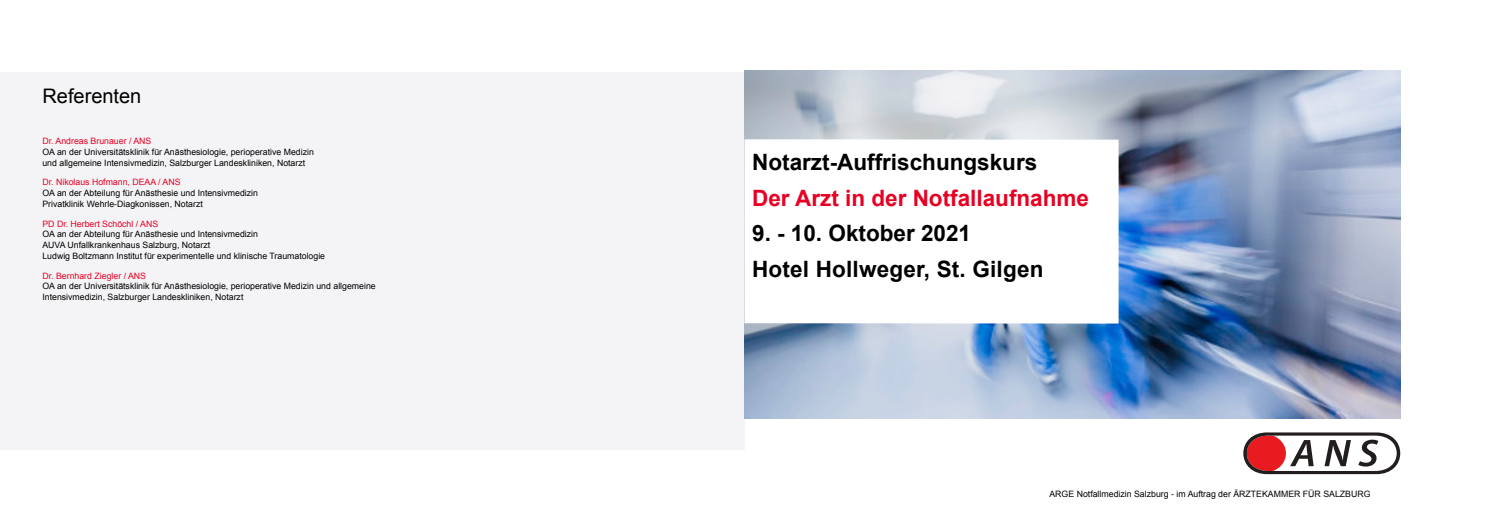
<style>
.page{position:relative;width:1489px;height:525px;background:#fff}
.page>*{position:absolute;margin:0;border:0;box-sizing:border-box;transform-origin:0 0}
.t1{font:700 22.5px/35.5px "Arial";color:#000}
.t2{font:700 22.5px "Arial";color:#e70023}
.t3{font:20px "Arial";color:#000}
.t4{font:8.75px/10.9px "Arial";color:#000}
.t5{font:8.75px "Arial";color:#e70023}
</style>
<div class="page">
<div style="left:0;top:72px;width:744px;height:377px;background:#f4f4f6"></div>
<svg style="left:1243px;top:432px;width:156px;height:42px"></svg>
<img style="left:744px;top:71px;width:656px;height:347px">
<div style="left:744px;top:139px;width:374px;height:184px;background:#fff"></div>
<h2 class="t3" style="left:42px;top:88px;width:100px">Referenten</h2>
<p class="t5" style="left:42px;top:138px;width:110px">Dr. Andreas Brunauer / ANS</p>
<p class="t4" style="left:42px;top:147px;width:273px">OA an der Universitätsklinik für Anästhesiologie, perioperative Medizin und allgemeine Intensivmedizin, Salzburger Landeskliniken, Notarzt</p>
<p class="t5" style="left:42px;top:179px;width:140px">Dr. Nikolaus Hofmann, DEAA / ANS</p>
<p class="t4" style="left:42px;top:188px;width:217px">OA an der Abteilung für Anästhesie und Intensivmedizin<br>Privatklinik Wehrle-Diagkonissen, Notarzt</p>
<p class="t5" style="left:42px;top:220px;width:117px">PD Dr. Herbert Schöchl / ANS</p>
<p class="t4" style="left:42px;top:229px;width:284px">OA an der Abteilung für Anästhesie und Intensivmedizin<br>AUVA Unfallkrankenhaus Salzburg, Notarzt<br>Ludwig Boltzmann Institut für experimentelle und klinische Traumatologie</p>
<p class="t5" style="left:42px;top:272px;width:105px">Dr. Bernhard Ziegler / ANS</p>
<p class="t4" style="left:42px;top:281px;width:335px">OA an der Universitätsklinik für Anästhesiologie, perioperative Medizin und allgemeine<br>Intensivmedizin, Salzburger Landeskliniken, Notarzt</p>
<h1 class="t1" style="left:752px;top:147px;width:287px">Notarzt-Auffrischungskurs</h1>
<h1 class="t2" style="left:752px;top:189px;width:338px">Der Arzt in der Notfallaufnahme</h1>
<h1 class="t1" style="left:752px;top:218px;width:293px">9. - 10. Oktober 2021<br>Hotel Hollweger, St. Gilgen</h1>
<p class="t4" style="left:1049px;top:489px;width:322px">ARGE Notfallmedizin Salzburg - im Auftrag der ÄRZTEKAMMER FÜR SALZBURG</p>
</div>
